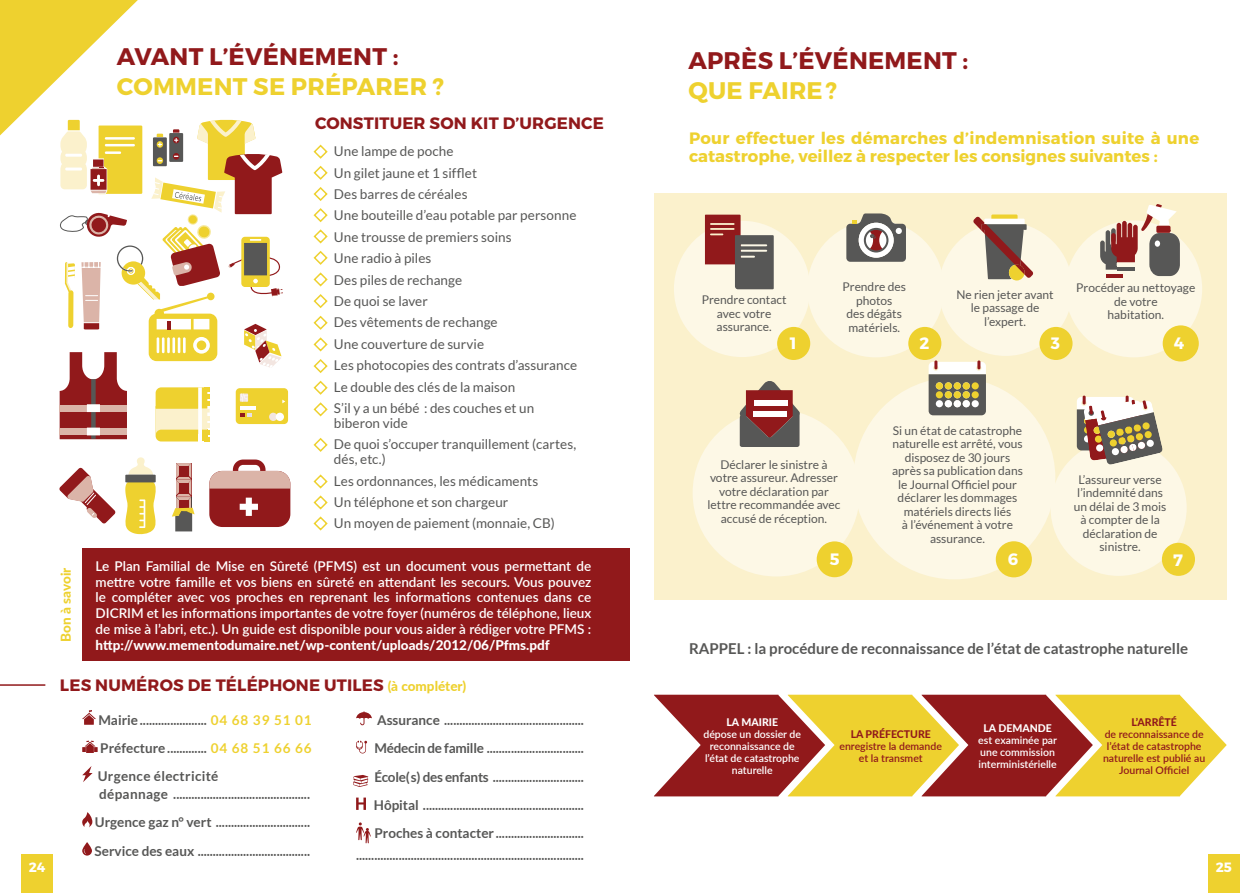
<style>
.page{position:relative;width:1259px;height:893px;background:#fff}
.page>*{position:absolute;margin:0;border:0;box-sizing:border-box;transform-origin:0 0}
.t1{font:700 24px "Montserrat";letter-spacing:.01em;color:#91191b}
.t2{font:700 24px "Montserrat";letter-spacing:.01em;color:#eed12f}
.t3{font:700 16.5px/18px "Montserrat";color:#eed12f}
.t4{font:700 16.5px "Montserrat";letter-spacing:.01em;color:#91191b}
.t5{font:700 16.5px "Montserrat";color:#fff}
.t6{font:700 15px "Lato";color:#575756}
.t7{font:700 13.5px/28.2px "Lato";color:#575756;text-align:justify}
.t8{font:13.5px/21.5px "Lato";letter-spacing:.005em;color:#575756}
.t9{font:600 13.5px/15.8px "Lato";color:#fff;text-align:justify}
.t10{font:800 13.5px "Lato";color:#fff}
.t11{font:800 13.5px "Lato";color:#eed12f}
.t12{font:700 13.5px "Montserrat";color:#fff}
.t13{font:12px/13.5px "Lato";color:#575756;text-align:center}
.t14{font:600 10.5px/12px "Lato";color:#fff;text-align:center}
.t15{font:600 10.5px/12px "Lato";color:#91191b;text-align:center}
.t16{font:800 10.5px "Lato";color:#91191b}
.t17{font:800 10.5px "Lato";color:#fff}
.s1{font-family:"Lato";font-weight:800;font-size:13.5px;color:#eed12f}
.s2{color:#eed12f}
</style>
<div class="page">
<div style="left:654px;top:193px;width:572px;height:407px;background:#fbf1cc"></div>
<div style="left:82px;top:549px;width:547px;height:112px;background:#91191b"></div>
<hr style="left:0;top:684px;width:45px;height:2px;background:#91191b">
<svg style="left:654px;top:695px;width:572px;height:101px;background:#c78641"></svg>
<div style="left:674px;top:221px;width:136px;height:136px;background:#fdf8e6;border-radius:50%"></div>
<div style="left:777px;top:327px;width:33px;height:33px;background:#eed12f;border-radius:50%"></div>
<div style="left:938px;top:222px;width:134px;height:134px;background:#fdf8e6;border-radius:50%"></div>
<svg style="left:973px;top:214px;width:60px;height:66px"></svg>
<div style="left:1065px;top:220px;width:137px;height:137px;background:#fdf8e6;border-radius:50%"></div>
<div style="left:1162px;top:325px;width:36px;height:36px;background:#eed12f;border-radius:50%"></div>
<hr style="left:1105px;top:274px;width:17px;height:4px;background:#91191b">
<svg style="left:1100px;top:204px;width:80px;height:72px"></svg>
<div style="left:853px;top:377px;width:202px;height:202px;background:#fdf8e6;border-radius:50%"></div>
<div style="left:995px;top:541px;width:37px;height:36px;background:#eed12f;border-radius:50%"></div>
<svg style="left:928px;top:360px;width:58px;height:55px;background:#a19b84"></svg>
<div style="left:692px;top:409px;width:167px;height:167px;background:#fdf8e6;border-radius:50%"></div>
<div style="left:816px;top:541px;width:36px;height:36px;background:#eed12f;border-radius:50%"></div>
<svg style="left:739px;top:381px;width:61px;height:66px"></svg>
<svg style="left:82px;top:710px;width:14px;height:15px"></svg>
<svg style="left:82px;top:740px;width:16px;height:13px"></svg>
<svg style="left:82px;top:766px;width:11px;height:16px"></svg>
<svg style="left:82px;top:812px;width:11px;height:15px"></svg>
<svg style="left:82px;top:842px;width:10px;height:14px"></svg>
<svg style="left:356px;top:711px;width:16px;height:14px"></svg>
<svg style="left:356px;top:741px;width:11px;height:12px"></svg>
<svg style="left:356px;top:798px;width:10px;height:12px"></svg>
<svg style="left:356px;top:822px;width:15px;height:21px"></svg>
<svg style="left:353px;top:775px;width:16px;height:12px"></svg>
<div style="left:1039px;top:327px;width:33px;height:33px;background:#eed12f;border-radius:50%"></div>
<div style="left:807px;top:220px;width:137px;height:137px;background:#fdf8e6;border-radius:50%"></div>
<svg style="left:846px;top:213px;width:60px;height:49px;background:#978f89"></svg>
<div style="left:908px;top:327px;width:33px;height:33px;background:#eed12f;border-radius:50%"></div>
<div style="left:1050px;top:440px;width:136px;height:136px;background:#fdf8e6;border-radius:50%"></div>
<div style="left:1162px;top:543px;width:33px;height:33px;background:#eed12f;border-radius:50%"></div>
<svg style="left:1077px;top:396px;width:86px;height:69px"></svg>
<svg style="left:705px;top:215px;width:68px;height:74px"></svg>
<svg style="left:125px;top:457px;width:31px;height:77px"></svg>
<svg style="left:172px;top:463px;width:23px;height:68px"></svg>
<div style="left:209px;top:471px;width:81px;height:56px;background:#91191b;border-radius:13px"></div>
<svg style="left:209px;top:459px;width:81px;height:30px"></svg>
<svg style="left:240px;top:498px;width:18px;height:18px"></svg>
<svg style="left:59px;top:468px;width:56px;height:55px"></svg>
<svg style="left:0;top:0;width:289px;height:441px"></svg>
<svg style="left:313px;top:144px;width:15px;height:164px"></svg>
<svg style="left:313px;top:315px;width:15px;height:58px"></svg>
<svg style="left:313px;top:380px;width:15px;height:37px"></svg>
<svg style="left:313px;top:438px;width:15px;height:14px"></svg>
<svg style="left:313px;top:474px;width:15px;height:57px"></svg>
<div style="left:21px;top:854px;width:32px;height:39px;background:#eed12f"></div>
<div style="left:1208px;top:854px;width:31px;height:39px;background:#eed12f"></div>
<h1 class="t1" style="left:117px;top:42px;width:283px">AVANT L’ÉVÉNEMENT :</h1>
<h1 class="t2" style="left:117px;top:72px;width:329px">COMMENT SE PRÉPARER ?</h1>
<p class="t4" style="left:315px;top:113px;width:290px">CONSTITUER SON KIT D’URGENCE</p>
<p class="t11" style="left:56px;top:641px;width:75px;rotate:-90deg">Bon à savoir</p>
<p class="t8" style="left:334px;top:141px;width:245px">Une lampe de poche<br>Un gilet jaune et 1 sifflet<br>Des barres de céréales<br>Une bouteille d’eau potable par personne<br>Une trousse de premiers soins<br>Une radio à piles<br>Des piles de rechange<br>De quoi se laver<br>Des vêtements de rechange<br>Une couverture de survie<br>Les photocopies des contrats d’assurance<br>Le double des clés de la maison<br>S’il y a un bébé : des couches et un</p>
<p class="t8" style="left:334px;top:412px;width:244px">biberon vide<br>De quoi s’occuper tranquillement (cartes,</p>
<p class="t8" style="left:334px;top:449px;width:222px">dés, etc.)<br>Les ordonnances, les médicaments<br>Un téléphone et son chargeur<br>Un moyen de paiement (monnaie, CB)</p>
<p class="t9" style="left:96px;top:557px;width:497px">Le Plan Familial de Mise en Sûreté (PFMS) est un document vous permettant de mettre votre famille et vos biens en sûreté en attendant les secours. Vous pouvez le compléter avec vos proches en reprenant les informations contenues dans ce DICRIM et les informations importantes de votre foyer (numéros de téléphone, lieux de mise à l’abri, etc.). Un guide est disponible pour vous aider à rédiger votre PFMS :</p>
<p class="t10" style="left:96px;top:635px;width:455px">http://www.mementodumaire.net/wp-content/uploads/2012/06/Pfms.pdf</p>
<p class="t4" style="left:60px;top:675px;width:408px">LES NUMÉROS DE TÉLÉPHONE UTILES <span class="s1">(à compléter)</span></p>
<p class="t7" style="left:98px;top:705px;width:215px">Mairie ...................... <span class="s2">04 68 39 51 01<br></span>Préfecture ............. <span class="s2">04 68 51 66 66<br></span>Urgence électricité</p>
<p class="t7" style="left:95px;top:780px;width:217px;text-align:center">dépannage .............................................<br>Urgence gaz n° vert ...............................<br>Service des eaux .....................................</p>
<p class="t7" style="left:374px;top:706px;width:212px">Assurance ..............................................<br>Médecin de famille ................................<br>École(s) des enfants ..............................<br>Hôpital .....................................................<br>Proches à contacter .............................</p>
<p class="t7" style="left:356px;top:841px;width:229px">...........................................................................</p>
<h1 class="t1" style="left:688px;top:46px;width:281px">APRÈS L’ÉVÉNEMENT :</h1>
<h1 class="t2" style="left:688px;top:76px;width:150px">QUE FAIRE?</h1>
<p class="t3" style="left:689px;top:129px;width:512px">Pour effectuer les démarches d’indemnisation suite à une catastrophe, veillez à respecter les consignes suivantes :</p>
<p class="t13" style="left:701px;top:293px;width:86px">Prendre contact avec votre assurance.</p>
<p class="t5" style="left:790px;top:333px;width:8px">1</p>
<p class="t13" style="left:842px;top:280px;width:65px">Prendre des photos<br>des dégâts matériels.</p>
<p class="t5" style="left:919px;top:333px;width:11px">2</p>
<p class="t13" style="left:956px;top:287px;width:99px">Ne rien jeter avant le passage de l’expert.</p>
<p class="t13" style="left:1076px;top:281px;width:121px">Procéder au nettoyage de votre<br>habitation.</p>
<p class="t5" style="left:1174px;top:333px;width:12px">4</p>
<p class="t5" style="left:1050px;top:333px;width:11px">3</p>
<p class="t13" style="left:707px;top:457px;width:134px">Déclarer le sinistre à votre assureur. Adresser votre déclaration par lettre recommandée avec accusé de réception.</p>
<p class="t5" style="left:829px;top:549px;width:11px">5</p>
<p class="t13" style="left:892px;top:423px;width:132px">Si un état de catastrophe naturelle est arrêté, vous disposez de 30 jours après sa publication dans le Journal Officiel pour déclarer les dommages matériels directs liés<br>à l’événement à votre assurance.</p>
<p class="t5" style="left:1008px;top:549px;width:12px">6</p>
<p class="t13" style="left:1073px;top:473px;width:94px">L’assureur verse l’indemnité dans un délai de 3 mois à compter de la déclaration de sinistre.</p>
<p class="t5" style="left:1173px;top:549px;width:11px">7</p>
<p class="t6" style="left:689px;top:640px;width:500px">RAPPEL : la procédure de reconnaissance de l’état de catastrophe naturelle</p>
<p class="t17" style="left:726px;top:714px;width:53px">LA MAIRIE</p>
<p class="t14" style="left:703px;top:727px;width:99px">dépose un dossier de reconnaissance de l’état de catastrophe naturelle</p>
<p class="t16" style="left:850px;top:726px;width:82px">LA PRÉFECTURE</p>
<p class="t15" style="left:839px;top:739px;width:104px">enregistre la demande et la transmet</p>
<p class="t17" style="left:983px;top:720px;width:70px">LA DEMANDE</p>
<p class="t14" style="left:978px;top:733px;width:80px;text-align:left">est examinée par une commission interministérielle</p>
<p class="t16" style="left:1131px;top:714px;width:47px">L’ARRÊTÉ</p>
<p class="t15" style="left:1103px;top:727px;width:104px">de reconnaissance de l’état de catastrophe naturelle est publié au<br>Journal Officiel</p>
<p class="t12" style="left:29px;top:859px;width:18px">24</p>
<p class="t12" style="left:1215px;top:859px;width:18px">25</p>
</div>
